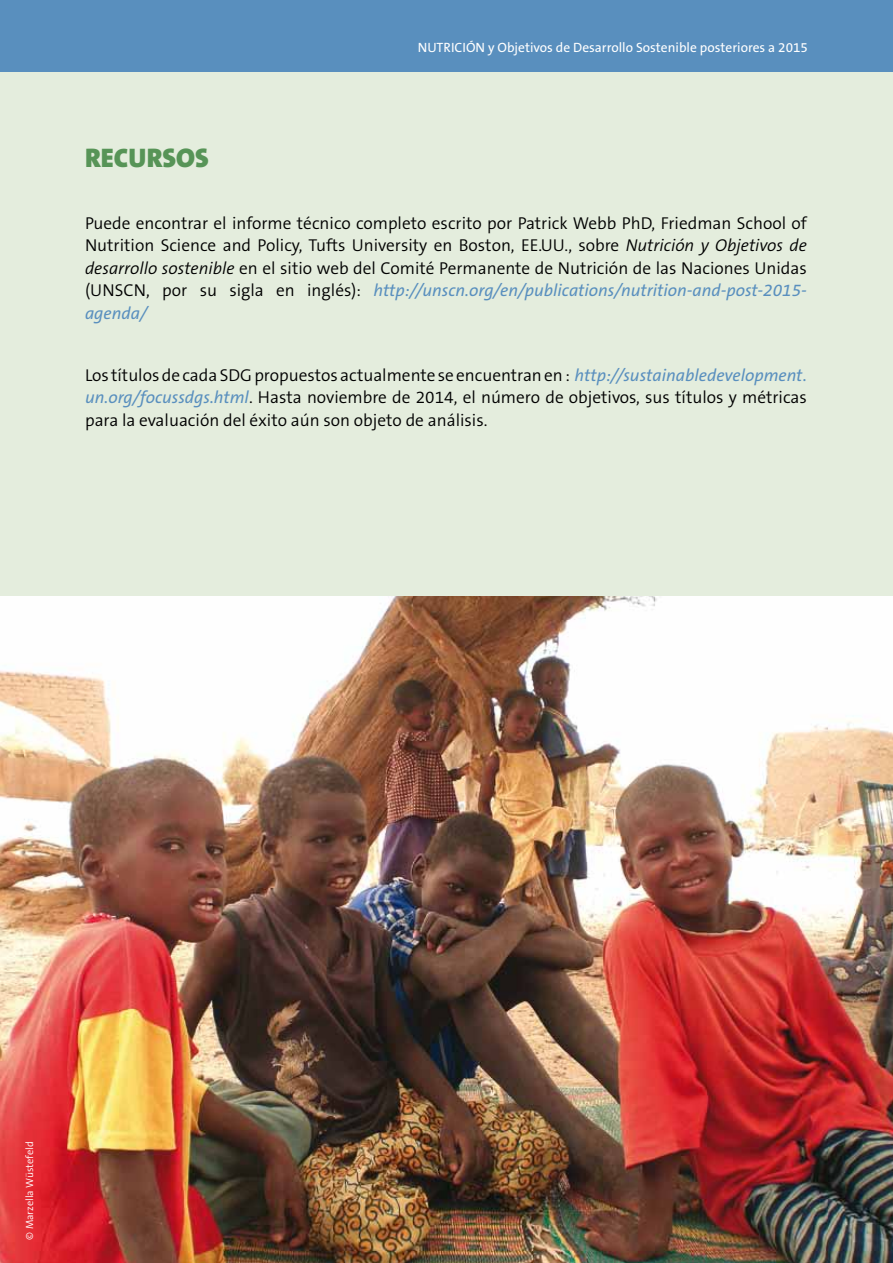
<style>
.page{position:relative;width:893px;height:1263px;background:#fff}
.page>*{position:absolute;margin:0;border:0;box-sizing:border-box;transform-origin:0 0}
.t1{font:900 27px "The Sans B9";color:#579457}
.t2{font:300 17.25px/22.5px "The Sans B4";color:#000;text-align:justify}
.t3{font:italic 17.25px/22.5px "The Sans B5 Plain";color:#598fbe}
.t4{font:13.5px "The Sans B5 Plain";color:#fff}
.t5{font:300 10.5px "The Sans B4";color:#fff}
.s1{font-style:italic}
.s2{font-family:"The Sans B4";font-weight:300;font-style:normal;color:#000}
.s3{font-family:"The Sans B5 Plain";font-weight:400;font-style:italic;color:#598fbe}
</style>
<div class="page">
<div style="left:0;top:0;width:893px;height:72px;background:#598fbe"></div>
<div style="left:0;top:72px;width:893px;height:1191px;background:#e4eddd"></div>
<img style="left:0;top:596px;width:893px;height:667px">
<h1 class="t1" style="left:85px;top:143px;width:32px">RECURSOS</h1>
<p class="t4" style="left:418px;top:40px;width:392px">NUTRICIÓN y Objetivos de Desarrollo Sostenible posteriores a 2015</p>
<p class="t2" style="left:85px;top:212px;width:723px">Puede encontrar el informe técnico completo escrito por Patrick Webb PhD, Friedman School of Nutrition Science and Policy, Tufts University en Boston, EE.UU., sobre <span class="s1">Nutrición y Objetivos de desarrollo sostenible</span> en el sitio web del Comité Permanente de Nutrición de las Naciones Unidas</p>
<p class="t3" style="left:85px;top:280px;width:723px"><span class="s2">(UNSCN, por su sigla en inglés):</span> http://unscn.org/en/publications/nutrition-and-post-2015- agenda/</p>
<p class="t2" style="left:85px;top:364px;width:723px">Los títulos de cada SDG propuestos actualmente se encuentran en : <span class="s3">http://sustainabledevelopment. un.org/focussdgs.html</span>. Hasta noviembre de 2014, el número de objetivos, sus títulos y métricas para la evaluación del éxito aún son objeto de análisis.</p>
<p class="t5" style="left:24px;top:1239px;width:100px;rotate:-90deg">© Marzella Wüstefeld</p>
</div>
